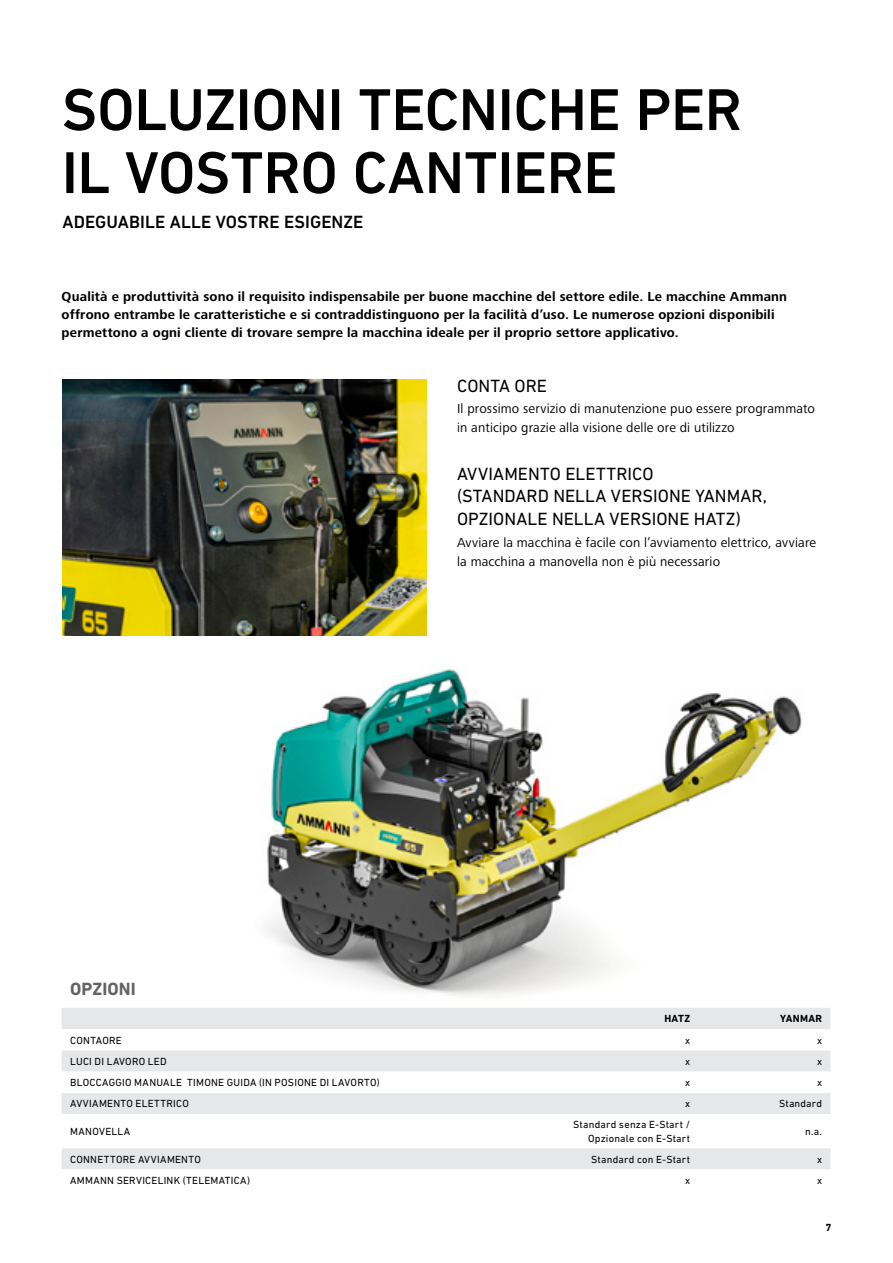
<style>
.page{position:relative;width:893px;height:1263px;background:#fff}
.page>*{position:absolute;margin:0;border:0;box-sizing:border-box;transform-origin:0 0}
.t1{font:500 60px/63px "DIN Next LT Pro";letter-spacing:-.005em;color:#000}
.t2{font:18px/22.5px "DIN Next LT Pro";color:#000}
.t3{font:500 18px "DIN Next LT Pro";letter-spacing:.005em;color:#000}
.t4{font:700 18px "DIN Next LT Pro";letter-spacing:.005em;color:#636366}
.t5{font:700 13.5px/18px "Frutiger Next LTW1 G";letter-spacing:.015em;color:#000}
.t6{font:13.5px/18.8px "Frutiger Next LTW1 G";letter-spacing:.01em;color:#000}
.t7{font:10.5px/13.5px "DIN Next LT Pro";letter-spacing:.025em;color:#000;text-align:right}
.t8{font:700 10.5px "DIN Next LT Pro";letter-spacing:.035em;color:#000}
</style>
<div class="page">
<img style="left:267px;top:669px;width:535px;height:327px">
<img style="left:62px;top:380px;width:364px;height:255px">
<div style="left:62px;top:1008px;width:768px;height:21px;background:#e5e7e8"></div>
<svg style="left:62px;top:1050px;width:768px;height:119px;fill:#e5e7e8"></svg>
<h1 class="t1" style="left:62px;top:78px;width:682px">SOLUZIONI TECNICHE PER<br>IL VOSTRO CANTIERE</h1>
<h2 class="t3" style="left:62px;top:211px;width:302px">ADEGUABILE ALLE VOSTRE ESIGENZE</h2>
<p class="t5" style="left:62px;top:288px;width:727px">Qualità e produttività sono il requisito indispensabile per buone macchine del settore edile. Le macchine Ammann offrono entrambe le caratteristiche e si contraddistinguono per la facilità d’uso. Le numerose opzioni disponibili permettono a ogni cliente di trovare sempre la macchina ideale per il proprio settore applicativo.</p>
<h2 class="t4" style="left:70px;top:979px;width:67px">OPZIONI</h2>
<h2 class="t2" style="left:457px;top:374px;width:91px">CONTA ORE</h2>
<p class="t6" style="left:457px;top:400px;width:359px">Il prossimo servizio di manutenzione puo essere programmato in anticipo grazie alla visione delle ore di utilizzo</p>
<h2 class="t2" style="left:457px;top:462px;width:311px">AVVIAMENTO ELETTRICO<br>(STANDARD NELLA VERSIONE YANMAR,<br>OPZIONALE NELLA VERSIONE HATZ)</h2>
<p class="t6" style="left:457px;top:533px;width:361px">Avviare la macchina è facile con l’avviamento elettrico, avviare la macchina a manovella non è più necessario</p>
<p class="t8" style="left:664px;top:1013px;width:27px">HATZ</p>
<p class="t8" style="left:780px;top:1013px;width:43px">YANMAR</p>
<p class="t7" style="left:70px;top:1033px;width:53px">CONTAORE</p>
<p class="t7" style="left:685px;top:1033px;width:7px">x</p>
<p class="t7" style="left:817px;top:1033px;width:7px">x</p>
<p class="t7" style="left:70px;top:1054px;width:98px">LUCI DI LAVORO LED</p>
<p class="t7" style="left:685px;top:1054px;width:7px">x</p>
<p class="t7" style="left:817px;top:1054px;width:7px">x</p>
<p class="t7" style="left:70px;top:1076px;width:311px">BLOCCAGGIO MANUALE TIMONE GUIDA (IN POSIONE DI LAVORTO)</p>
<p class="t7" style="left:685px;top:1076px;width:7px">x</p>
<p class="t7" style="left:817px;top:1076px;width:7px">x</p>
<p class="t7" style="left:70px;top:1097px;width:120px">AVVIAMENTO ELETTRICO</p>
<p class="t7" style="left:685px;top:1097px;width:7px">x</p>
<p class="t7" style="left:779px;top:1097px;width:44px">Standard</p>
<p class="t7" style="left:70px;top:1125px;width:62px">MANOVELLA</p>
<p class="t7" style="left:573px;top:1118px;width:118px">Standard senza E-Start /<br>Opzionale con E-Start</p>
<p class="t7" style="left:805px;top:1125px;width:18px">n.a.</p>
<p class="t7" style="left:70px;top:1152px;width:132px">CONNETTORE AVVIAMENTO</p>
<p class="t7" style="left:591px;top:1152px;width:100px">Standard con E-Start</p>
<p class="t7" style="left:817px;top:1152px;width:7px">x</p>
<p class="t7" style="left:70px;top:1173px;width:181px">AMMANN SERVICELINK (TELEMATICA)</p>
<p class="t7" style="left:685px;top:1173px;width:7px">x</p>
<p class="t7" style="left:817px;top:1173px;width:7px">x</p>
<p class="t8" style="left:826px;top:1221px;width:7px">7</p>
</div>
